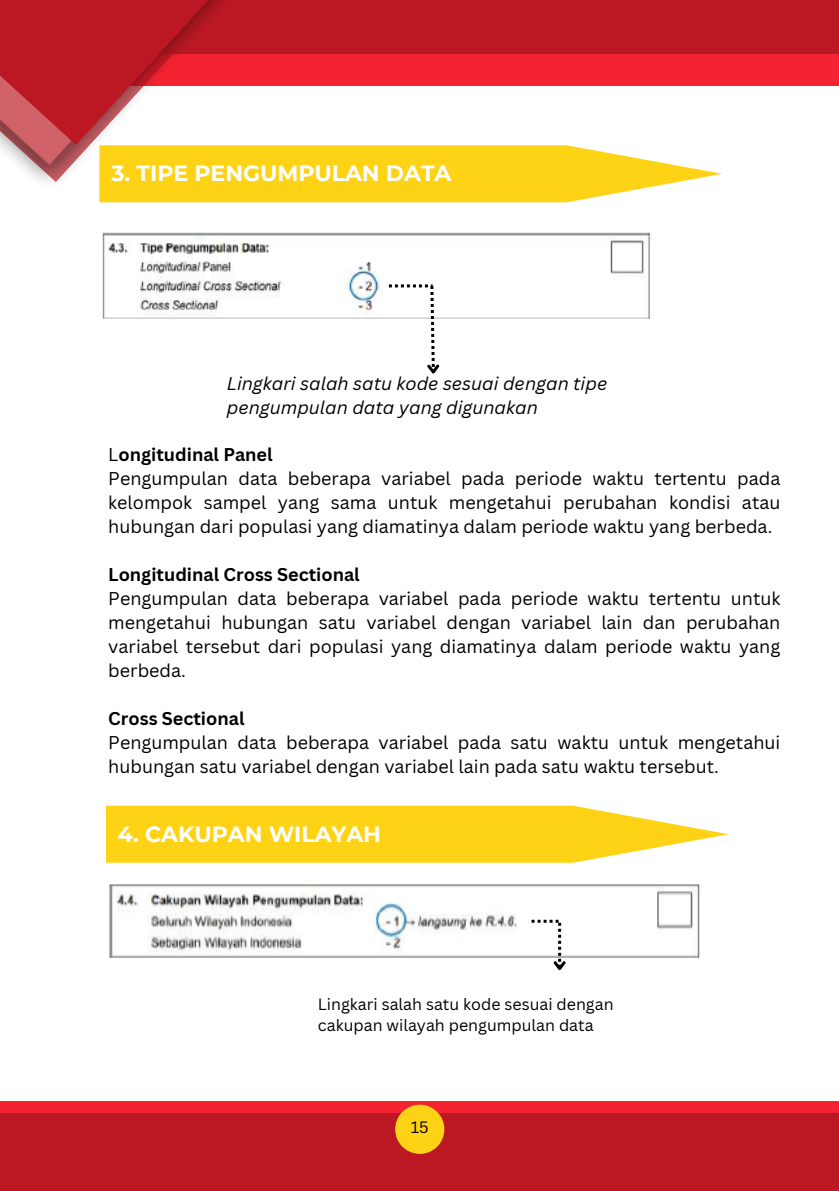
<style>
.page{position:relative;width:839px;height:1191px;background:#fff}
.page>*{position:absolute;margin:0;border:0;box-sizing:border-box;transform-origin:0 0}
.t1{font:700 22px "Montserrat";color:#fff}
.t2{font:18px/24px "Canva Sans";color:#000}
.t3{font:italic 18px/24px "Canva Sans";color:#000}
.t4{font:16px "Canva Sans";color:#000}
.s1{font-weight:700}
</style>
<div class="page">
<div style="left:41px;top:51px;width:797px;height:34px;background:#f42331"></div>
<div style="left:0;top:1101px;width:838px;height:35px;background:#f42331"></div>
<div style="left:52px;top:0;width:786px;height:54px;background:#bc1823"></div>
<div style="left:0;top:1113px;width:838px;height:78px;background:#bc1823"></div>
<img style="left:0;top:85px;width:358px;height:118px">
<svg style="left:0;top:0;width:286px;height:145px;fill:#bc1823"></svg>
<div style="left:395px;top:1105px;width:49px;height:49px;background:#ffd315;border-radius:50%"></div>
<svg style="left:99px;top:145px;width:623px;height:57px;background:#fed833"></svg>
<svg style="left:106px;top:806px;width:622px;height:57px;background:#ffd832"></svg>
<img style="left:102px;top:232px;width:550px;height:87px">
<img style="left:109px;top:884px;width:591px;height:74px">
<svg style="left:389px;top:284px;width:53px;height:90px"></svg>
<svg style="left:531px;top:920px;width:37px;height:51px"></svg>
<p class="t1" style="left:112px;top:160px;width:341px">3. TIPE PENGUMPULAN DATA</p>
<h2 class="t3" style="left:227px;top:371px;width:382px">Lingkari salah satu kode sesuai dengan tipe pengumpulan data yang digunakan</h2>
<p class="t2" style="left:108px;top:442px;width:673px">L<span class="s1">ongitudinal Panel<br></span>Pengumpulan data beberapa variabel pada periode waktu tertentu pada kelompok sampel yang sama untuk mengetahui perubahan kondisi atau hubungan dari populasi yang diamatinya dalam periode waktu yang berbeda.</p>
<p class="t2" style="left:108px;top:562px;width:673px"><span class="s1">Longitudinal Cross Sectional<br></span>Pengumpulan data beberapa variabel pada periode waktu tertentu untuk mengetahui hubungan satu variabel dengan variabel lain dan perubahan variabel tersebut dari populasi yang diamatinya dalam periode waktu yang berbeda.</p>
<p class="t2" style="left:108px;top:706px;width:673px"><span class="s1">Cross Sectional<br></span>Pengumpulan data beberapa variabel pada satu waktu untuk mengetahui hubungan satu variabel dengan variabel lain pada satu waktu tersebut.</p>
<p class="t1" style="left:118px;top:820px;width:264px">4. CAKUPAN WILAYAH</p>
<p class="t4" style="left:318px;top:993px;width:297px">Lingkari salah satu kode sesuai dengan</p>
<p class="t4" style="left:318px;top:1014px;width:277px">cakupan wilayah pengumpulan data</p>
<h2 class="t4" style="left:411px;top:1116px;width:19px">15</h2>
</div>
